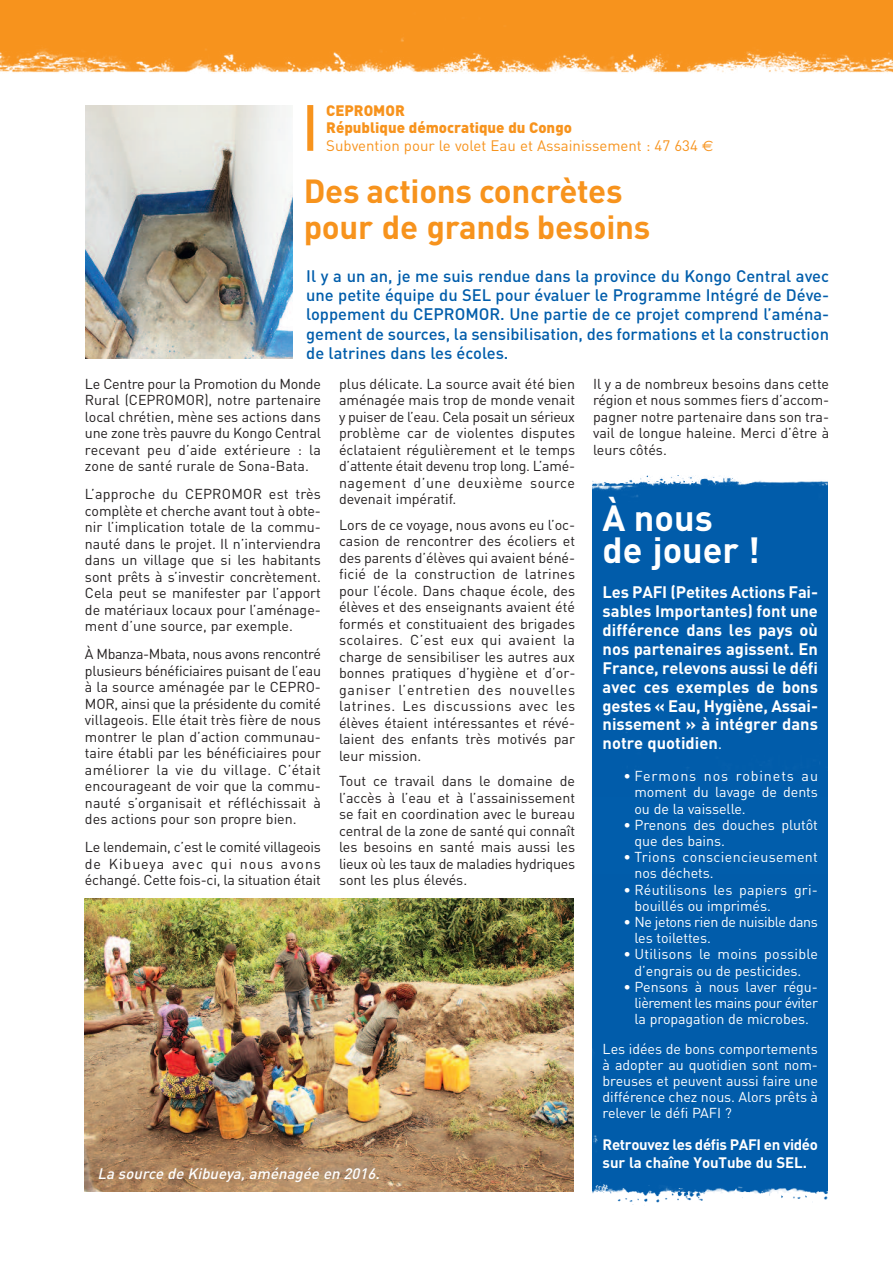
<style>
.page{position:relative;width:893px;height:1263px;background:#fff}
.page>*{position:absolute;margin:0;border:0;box-sizing:border-box;transform-origin:0 0}
.t1{font:700 36px/31.5px "DIN";color:#fff}
.t2{font:700 33px/36px "DIN";letter-spacing:-.01em;color:#f7931d}
.t3{font:500 16.5px/19.2px "DIN";color:#015dab;text-align:justify}
.t4{font:700 16.5px/18.9px "DIN";color:#fff;text-align:justify}
.t5{font:15px/17.7px "DIN";color:#f7931d}
.t6{font:700 15px/17.4px "DIN";letter-spacing:-.02em;color:#fff}
.t7{font:italic 500 15px "DIN";color:#fff}
.t8{font:14.25px/16.5px "DIN";color:#231f20;text-align:justify}
.t9{font:14.25px/16.2px "DIN";letter-spacing:-.005em;color:#fff;text-align:justify}
.t10{font:14.25px/16.2px "DIN";letter-spacing:-.025em;color:#fff}
.t11{font:14.25px/16.2px "DIN";letter-spacing:.025em;color:#fff}
.s1{font-weight:900}
.s2{font-family:"Euro Sans"}
.s3{font-weight:400}
</style>
<div class="page">
<div style="left:592px;top:772px;width:236px;height:120px;background:#015dab"></div>
<img style="left:0;top:0;width:893px;height:73px">
<div style="left:592px;top:892px;width:236px;height:313px;background:#015caa"></div>
<div style="left:592px;top:475px;width:236px;height:297px;background:#015caa"></div>
<img style="left:85px;top:898px;width:489px;height:294px">
<img style="left:86px;top:105px;width:206px;height:254px">
<div style="left:307px;top:105px;width:6px;height:46px;background:#f7931d"></div>
<p class="t5" style="left:326px;top:102px;width:388px"><span class="s1">CEPROMOR<br>République démocratique du Congo<br></span>Subvention pour le volet Eau et Assainissement : 47 634 <span class="s2">€</span></p>
<h2 class="t2" style="left:304px;top:173px;width:348px">Des actions concrètes pour de grands besoins</h2>
<p class="t3" style="left:306px;top:267px;width:524px">Il y a un an, je me suis rendue dans la province du Kongo Central avec une petite équipe du SEL pour évaluer le Programme Intégré de Déve&shy;loppement du CEPROMOR. Une partie de ce projet comprend l’aména&shy;gement de sources, la sensibilisation, des formations et la construction de latrines dans les écoles.</p>
<p class="t8" style="left:85px;top:375px;width:238px">Le Centre pour la Promotion du Monde Rural (CEPROMOR), notre partenaire local chrétien, mène ses actions dans une zone très pauvre du Kongo Central recevant peu d’aide extérieure : la zone de santé rurale de Sona-Bata.</p>
<p class="t8" style="left:85px;top:486px;width:238px">L’approche du CEPROMOR est très complète et cherche avant tout à obte&shy;nir l’implication totale de la commu&shy;nauté dans le projet. Il n’interviendra dans un village que si les habitants sont prêts à s’investir concrètement.<br>Cela peut se manifester par l’apport de matériaux locaux pour l’aménage&shy;ment d’une source, par exemple.</p>
<p class="t8" style="left:85px;top:646px;width:238px">À Mbanza-Mbata, nous avons rencontré plusieurs bénéficiaires puisant de l’eau à la source aménagée par le CEPRO-MOR, ainsi que la présidente du comité villageois. Elle était très fière de nous montrer le plan d’action communau&shy;taire établi par les bénéficiaires pour améliorer la vie du village. C’était encourageant de voir que la commu&shy;nauté s’organisait et réfléchissait à des actions pour son propre bien.</p>
<p class="t8" style="left:85px;top:839px;width:238px">Le lendemain, c’est le comité villageois de Kibueya avec qui nous avons échangé. Cette fois-ci, la situation était</p>
<p class="t8" style="left:339px;top:375px;width:238px">plus délicate. La source avait été bien aménagée mais trop de monde venait y puiser de l’eau. Cela posait un sérieux problème car de violentes disputes éclataient régulièrement et le temps d’attente était devenu trop long. L’amé&shy;nagement d’une deuxième source devenait impératif.</p>
<p class="t8" style="left:339px;top:516px;width:238px">Lors de ce voyage, nous avons eu l’oc&shy;casion de rencontrer des écoliers et des parents d’élèves qui avaient béné&shy;ficié de la construction de latrines pour l’école. Dans chaque école, des élèves et des enseignants avaient été formés et constituaient des brigades scolaires. C’est eux qui avaient la charge de sensibiliser les autres aux bonnes pratiques d’hygiène et d’or&shy;ganiser l’entretien des nouvelles latrines. Les discussions avec les élèves étaient intéressantes et révé&shy;laient des enfants très motivés par leur mission.</p>
<p class="t8" style="left:339px;top:773px;width:238px">Tout ce travail dans le domaine de l’accès à l’eau et à l’assainissement se fait en coordination avec le bureau central de la zone de santé qui connaît les besoins en santé mais aussi les lieux où les taux de maladies hydriques sont les plus élevés.</p>
<p class="t7" style="left:97px;top:1165px;width:287px">La source de Kibueya, aménagée en 2016.</p>
<p class="t8" style="left:593px;top:375px;width:238px">Il y a de nombreux besoins dans cette région et nous sommes fiers d’accom&shy;pagner notre partenaire dans son tra&shy;vail de longue haleine. Merci d’être à leurs côtés.</p>
<h1 class="t1" style="left:603px;top:503px;width:159px">À nous de jouer !</h1>
<p class="t4" style="left:603px;top:583px;width:217px">Les PAFI (Petites Actions Fai&shy;sables Importantes) font une différence dans les pays où nos partenaires agissent. En France, relevons aussi le défi avec ces exemples de bons gestes « Eau, Hygiène, Assai&shy;nissement » à intégrer dans notre quotidien<span class="s3">.</span></p>
<p class="t9" style="left:634px;top:768px;width:185px;text-indent:-11px">• Fermons nos robinets au moment du lavage de dents ou de la vaisselle.</p>
<p class="t9" style="left:634px;top:817px;width:185px;text-indent:-11px">• Prenons des douches plutôt que des bains.</p>
<p class="t11" style="left:634px;top:849px;width:185px;text-indent:-11px">• Trions consciencieusement nos déchets.</p>
<p class="t9" style="left:634px;top:881px;width:185px;text-indent:-11px">• Réutilisons les papiers gri&shy;bouillés ou imprimés.</p>
<p class="t10" style="left:634px;top:914px;width:185px;text-indent:-11px">• Ne jetons rien de nuisible dans les toilettes.</p>
<p class="t9" style="left:623px;top:946px;width:196px;text-align:center">• Utilisons le moins possible d’engrais ou de pesticides.</p>
<p class="t9" style="left:634px;top:979px;width:185px;text-indent:-11px">• Pensons à nous laver régu&shy;lièrement les mains pour éviter la propagation de microbes.</p>
<p class="t9" style="left:603px;top:1040px;width:217px">Les idées de bons comportements à adopter au quotidien sont nom&shy;breuses et peuvent aussi faire une différence chez nous. Alors prêts à relever le défi PAFI ?</p>
<p class="t6" style="left:603px;top:1136px;width:217px">Retrouvez les défis PAFI en vidéo sur la chaîne YouTube du SEL.</p>
</div>
